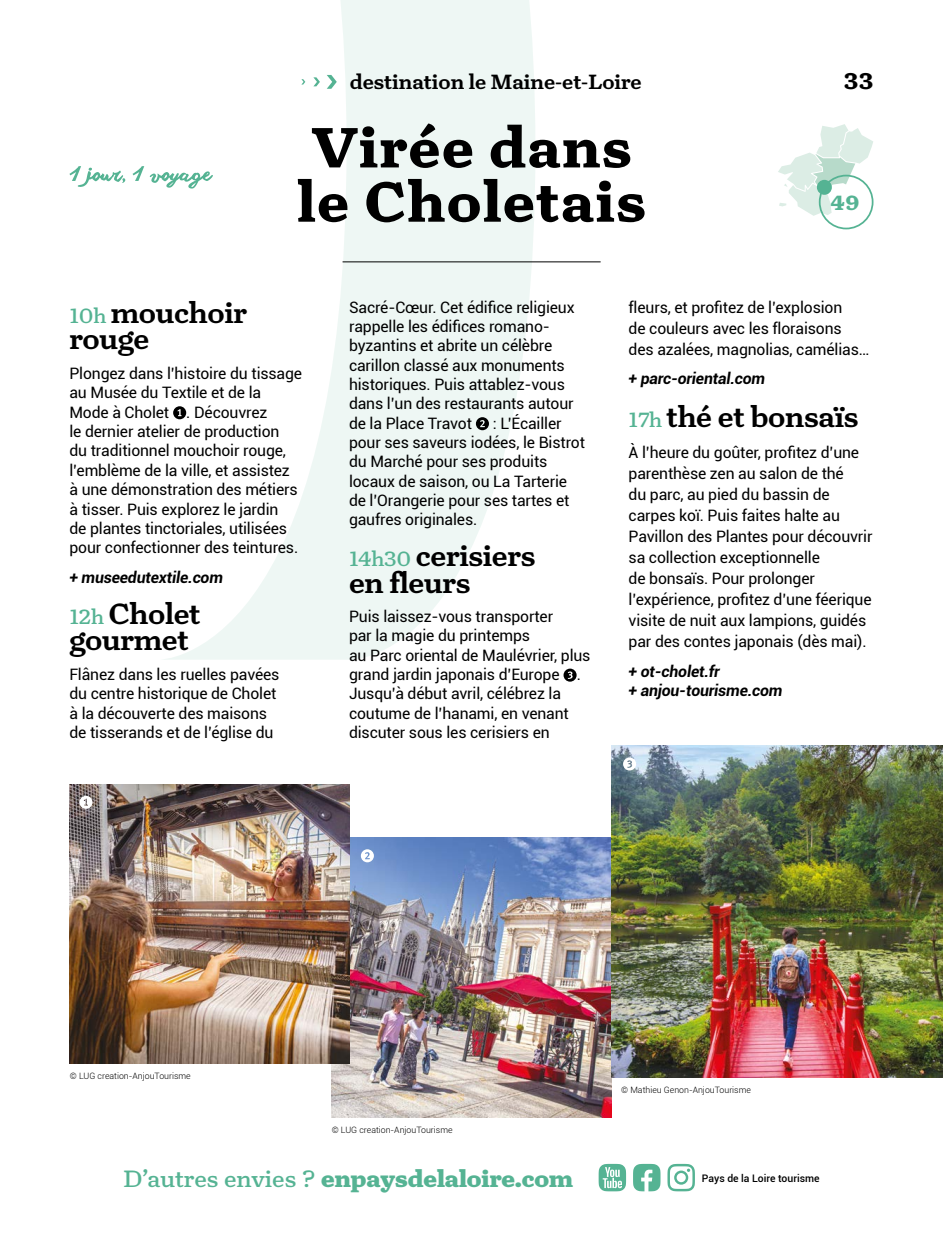
<style>
.page{position:relative;width:943px;height:1241px;background:#fff}
.page>*{position:absolute;margin:0;border:0;box-sizing:border-box;transform-origin:0 0}
.t1{font:700 57.75px/54.2px "Turnip";letter-spacing:.03em;color:#000}
.t2{font:500 29.75px/26.4px "Turnip";letter-spacing:-.01em;color:#000}
.t3{font:900 24.15px "Turnip";color:#55b393}
.t4{font:500 21px "Turnip";color:#000}
.t5{font:700 21px "Turnip RE";color:#000}
.t6{font:700 21px "Turnip";color:#55b393}
.t7{font:15.75px/19.2px "Roboto";letter-spacing:-.01em;color:#000}
.t8{font:italic 700 15.75px/19.2px "Roboto";letter-spacing:-.01em;color:#000}
.t9{font:500 10.33px "Roboto";color:#000}
.t10{font:300 8.75px "Roboto";color:#000}
.s1{font-weight:400;font-size:21px;color:#55b393}
.s2{font-weight:400}
</style>
<div class="page">
<svg style="left:168px;top:0;width:367px;height:659px;fill:#eef7f4"></svg>
<hr style="left:342px;top:261px;width:258px;height:1px;background:#000">
<svg style="left:598px;top:1163px;width:28px;height:28px"></svg>
<svg style="left:667px;top:1163px;width:28px;height:28px"></svg>
<svg style="left:633px;top:1163px;width:27px;height:28px"></svg>
<svg style="left:327px;top:75px;width:10px;height:14px"></svg>
<svg style="left:313px;top:77px;width:7px;height:9px"></svg>
<svg style="left:301px;top:79px;width:4px;height:6px"></svg>
<svg style="left:69px;top:166px;width:144px;height:22px"></svg>
<img style="left:332px;top:837px;width:279px;height:279px">
<img style="left:70px;top:784px;width:279px;height:279px">
<svg style="left:79px;top:795px;width:13px;height:13px"></svg>
<svg style="left:173px;top:406px;width:13px;height:13px"></svg>
<svg style="left:476px;top:417px;width:13px;height:13px"></svg>
<svg style="left:563px;top:668px;width:13px;height:13px"></svg>
<img style="left:611px;top:745px;width:332px;height:332px">
<svg style="left:623px;top:757px;width:13px;height:13px"></svg>
<svg style="left:361px;top:849px;width:13px;height:13px"></svg>
<svg style="left:778px;top:124px;width:95px;height:92px"></svg>
<div style="left:816px;top:180px;width:15px;height:15px;background:#55b393;border-radius:50%"></div>
<div style="left:818px;top:175px;width:55px;height:54px;border:2px solid #55b393;border-radius:50%"></div>
<h3 class="t4" style="left:350px;top:68px;width:293px">destination le Maine-et-Loire</h3>
<h1 class="t1" style="left:297px;top:121px;width:350px">Virée dans le Choletais</h1>
<h3 class="t5" style="left:843px;top:66px;width:31px">33</h3>
<h3 class="t6" style="left:830px;top:189px;width:30px">49</h3>
<h2 class="t2" style="left:69px;top:299px;width:179px"><span class="s1">10h</span> mouchoir rouge</h2>
<p class="t7" style="left:69px;top:363px;width:234px">Plongez dans l’histoire du tissage au Musée du Textile et de la<br>Mode à Cholet . Découvrez<br>le dernier atelier de production<br>du traditionnel mouchoir rouge, l’emblème de la ville, et assistez à une démonstration des métiers à tisser. Puis explorez le jardin<br>de plantes tinctoriales, utilisées pour confectionner des teintures.</p>
<p class="t8" style="left:69px;top:567px;width:155px">+ museedutextile.com</p>
<h2 class="t2" style="left:69px;top:600px;width:132px"><span class="s1">12h</span> Cholet gourmet</h2>
<p class="t7" style="left:69px;top:663px;width:211px">Flânez dans les ruelles pavées du centre historique de Cholet à la découverte des maisons de tisserands et de l’église du</p>
<p class="t7" style="left:349px;top:297px;width:227px">Sacré-Cœur. Cet édifice religieux rappelle les édifices romano&shy;byzantins et abrite un célèbre carillon classé aux monuments historiques. Puis attablez-vous dans l’un des restaurants autour de la Place Travot</p>
<p class="t7" style="left:349px;top:412px;width:237px;text-indent:144px">: L’Écailler pour ses saveurs iodées, le Bistrot du Marché pour ses produits locaux de saison, ou La Tarterie de l’Orangerie pour ses tartes et gaufres originales.</p>
<h2 class="t2" style="left:349px;top:543px;width:188px"><span class="s1">14h30</span> cerisiers en fleurs</h2>
<p class="t7" style="left:349px;top:606px;width:243px">Puis laissez-vous transporter<br>par la magie du printemps<br>au Parc oriental de Maulévrier, plus grand jardin japonais d’Europe .<br>Jusqu’à début avril, célébrez la coutume de l’hanami, en venant discuter sous les cerisiers en</p>
<p class="t7" style="left:628px;top:296px;width:242px;line-height:21px">fleurs, et profitez de l’explosion<br>de couleurs avec les floraisons des azalées, magnolias, camélias…</p>
<p class="t8" style="left:628px;top:368px;width:138px">+ parc-oriental.com</p>
<h2 class="t2" style="left:628px;top:403px;width:231px"><span class="s1">17h</span> thé et bonsaïs</h2>
<p class="t7" style="left:628px;top:441px;width:245px;line-height:21px">À l’heure du goûter, profitez d’une parenthèse zen au salon de thé<br>du parc, au pied du bassin de carpes koï. Puis faites halte au<br>Pavillon des Plantes pour découvrir sa collection exceptionnelle<br>de bonsaïs. Pour prolonger l’expérience, profitez d’une féerique visite de nuit aux lampions, guidés par des contes japonais (dès mai).</p>
<p class="t8" style="left:628px;top:660px;width:155px">+ ot-cholet.fr<br>+ anjou-tourisme.com</p>
<p class="t10" style="left:70px;top:1070px;width:122px">© LUG creation-AnjouTourisme</p>
<p class="t10" style="left:332px;top:1123px;width:122px">© LUG creation-AnjouTourisme</p>
<p class="t10" style="left:621px;top:1083px;width:131px">© Mathieu Genon-AnjouTourisme</p>
<h3 class="t3" style="left:123px;top:1162px;width:451px"><span class="s2">D’autres envies ?</span> enpaysdelaloire.com</h3>
<p class="t9" style="left:702px;top:1170px;width:119px">Pays de la Loire tourisme</p>
</div>
